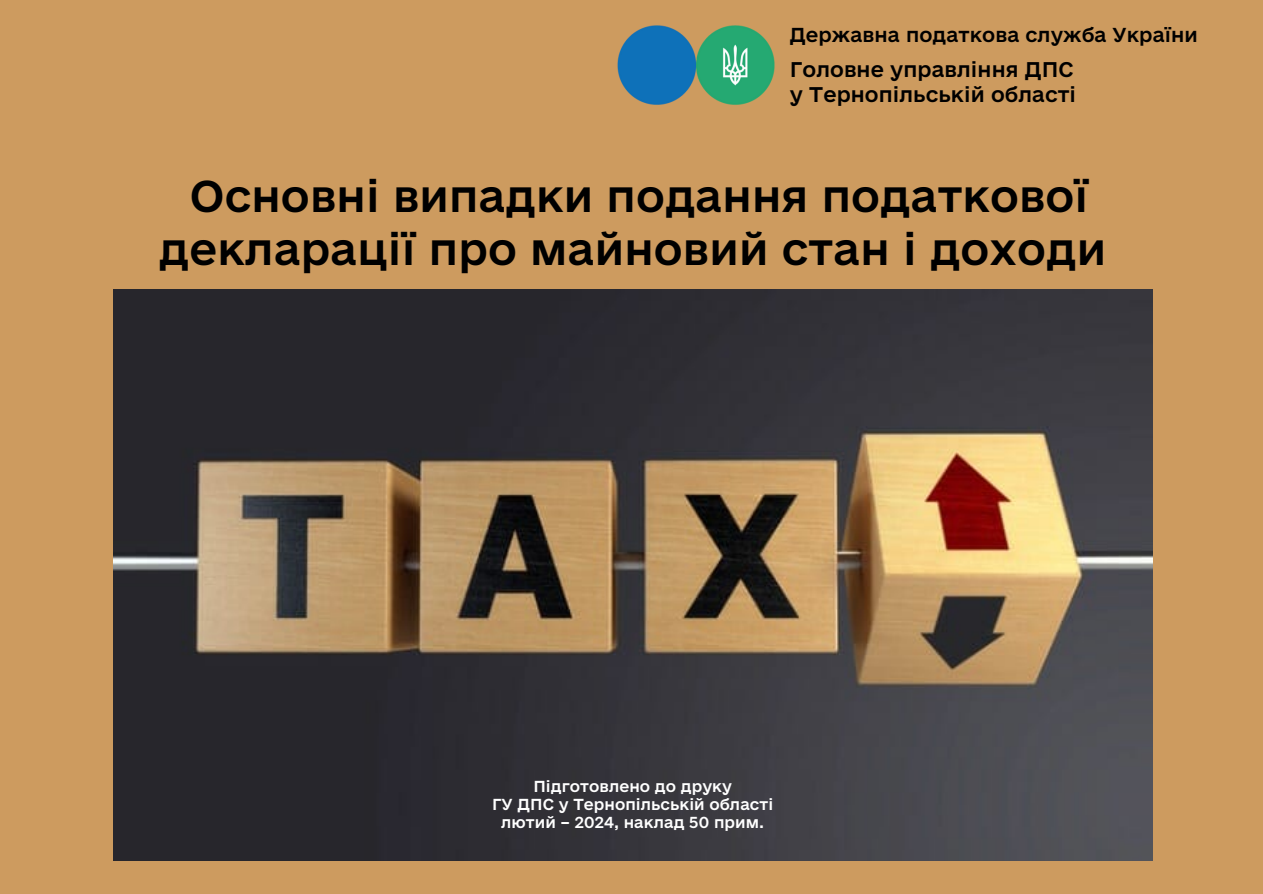
<style>
.page{position:relative;width:1263px;height:894px;background:#fff}
.page>*{position:absolute;margin:0;border:0;box-sizing:border-box;transform-origin:0 0}
.t1{font:42px/52.8px "e Ukraine Medium";color:#000;text-align:center}
.t2{font:19.95px/24.9px "e Ukraine Medium";color:#000}
.t3{font:19.05px "e Ukraine Medium";color:#000}
.t4{font:15px "e Ukraine Medium";color:#fff}
</style>
<div class="page">
<div style="left:0;top:0;width:1263px;height:893px;background:#cd9b5f"></div>
<img style="left:617px;top:25px;width:158px;height:80px">
<img style="left:114px;top:289px;width:1038px;height:571px">
<h2 class="t3" style="left:790px;top:23px;width:410px">Державна податкова служба України</h2>
<p class="t2" style="left:790px;top:57px;width:288px">Головне управління ДПС у Тернопільській області</p>
<h1 class="t1" style="left:159px;top:169px;width:949px">Основні випадки подання податкової декларації про майновий стан і доходи</h1>
<p class="t4" style="left:533px;top:776px;width:200px">Підготовлено до друку</p>
<p class="t4" style="left:492px;top:794px;width:283px">ГУ ДПС у Тернопільській області</p>
<p class="t4" style="left:501px;top:812px;width:264px">лютий – 2024, наклад 50 прим.</p>
</div>
